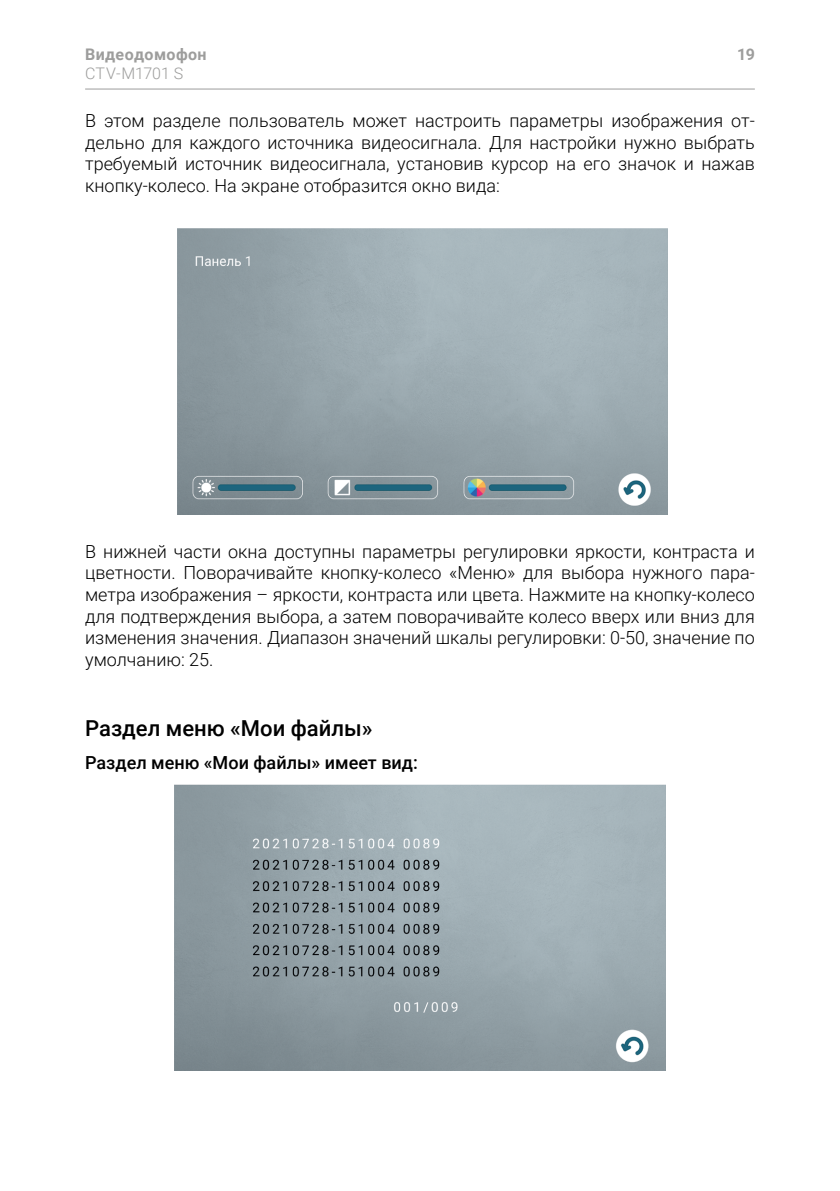
<style>
.page{position:relative;width:840px;height:1191px;background:#fff}
.page>*{position:absolute;margin:0;border:0;box-sizing:border-box;transform-origin:0 0}
.t1{font:500 22px "Roboto";color:#000}
.t2{font:300 18px/21.6px "Roboto";color:#000;text-align:justify}
.t3{font:500 18px "Roboto";color:#000}
.t4{font:700 16px "Roboto";letter-spacing:.025em;color:#9d9d9c}
.t5{font:300 16px "Roboto";color:#9d9d9c}
</style>
<div class="page">
<hr style="left:85px;top:89px;width:669px;height:1px;background:#9d9d9c">
<img style="left:177px;top:229px;width:490px;height:285px">
<img style="left:175px;top:784px;width:489px;height:286px">
<p class="t4" style="left:85px;top:43px;width:123px">Видеодомофон</p>
<p class="t5" style="left:85px;top:62px;width:100px">CTV-M1701 S</p>
<p class="t4" style="left:736px;top:43px;width:19px">19</p>
<p class="t2" style="left:85px;top:109px;width:670px">В этом разделе пользователь может настроить параметры изображения от&shy;дельно для каждого источника видеосигнала. Для настройки нужно выбрать требуемый источник видеосигнала, установив курсор на его значок и нажав кнопку-колесо. На экране отобразится окно вида:</p>
<p class="t2" style="left:85px;top:540px;width:670px">В нижней части окна доступны параметры регулировки яркости, контраста и цветности. Поворачивайте кнопку-колесо «Меню» для выбора нужного пара&shy;метра изображения – яркости, контраста или цвета. Нажмите на кнопку-колесо для подтверждения выбора, а затем поворачивайте колесо вверх или вниз для изменения значения. Диапазон значений шкалы регулировки: 0-50, значение по умолчанию: 25.</p>
<p class="t1" style="left:85px;top:713px;width:289px">Раздел меню «Мои файлы»</p>
<p class="t3" style="left:85px;top:750px;width:334px">Раздел меню «Мои файлы» имеет вид:</p>
</div>
